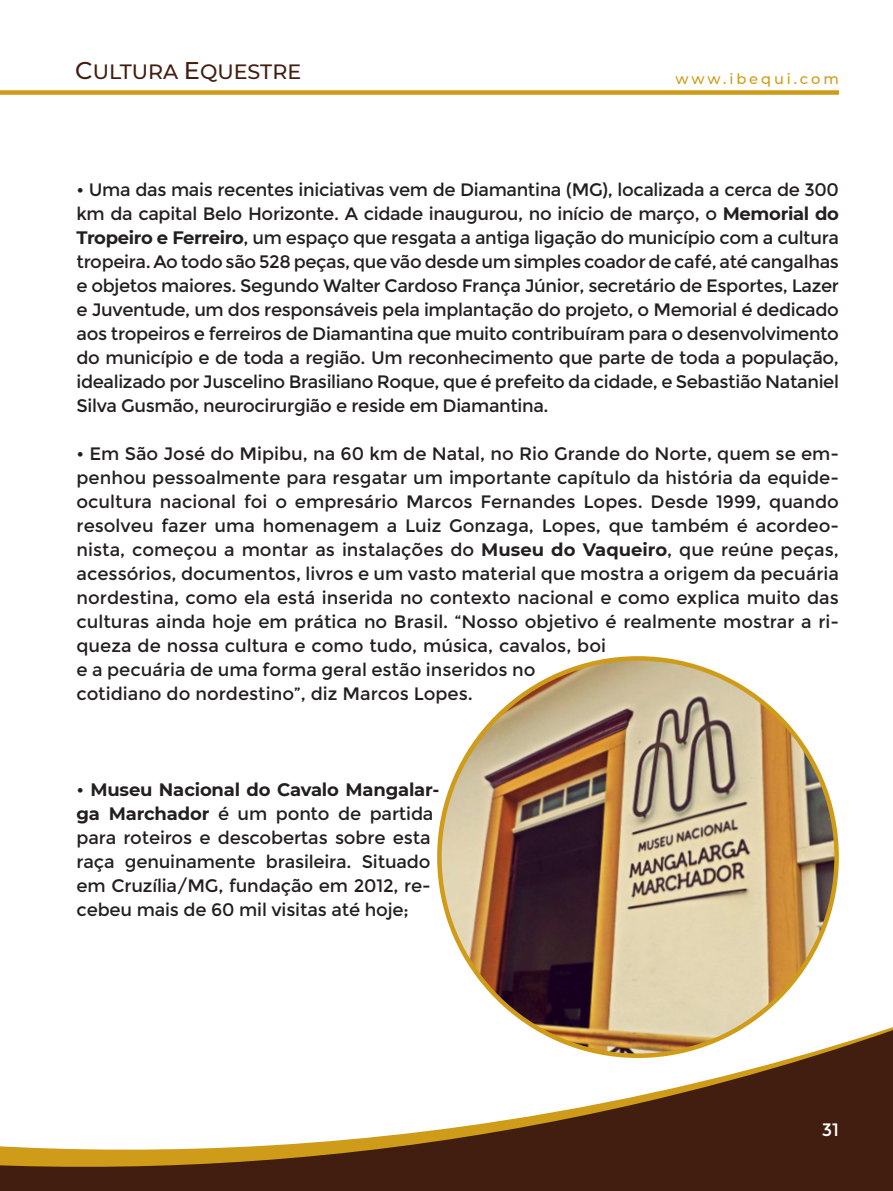
<style>
.page{position:relative;width:893px;height:1191px;background:#fff}
.page>*{position:absolute;margin:0;border:0;box-sizing:border-box;transform-origin:0 0}
.t1{font:500 20.7px "Montserrat";color:#421e10}
.t2{font:18px/24px "Montserrat";color:#231f20}
.t3{font:18px "Montserrat";color:#fff}
.t4{font:500 14.7px "Montserrat";letter-spacing:.2em;color:#ce9c19}
.s1{font-size:24.15px}
.s2{font-weight:700}
</style>
<div class="page">
<svg style="left:0;top:657px;width:893px;height:534px"></svg>
<div style="left:0;top:90px;width:839px;height:5px;background:#ce9c19"></div>
<img style="left:439px;top:658px;width:398px;height:397px;border-radius:199px">
<p class="t1" style="left:75px;top:57px;width:227px"><span class="s1">C</span>ULTURA <span class="s1">E</span>QUESTRE</p>
<p class="t4" style="left:676px;top:69px;width:165px">www.ibequi.com</p>
<p class="t2" style="left:77px;top:178px;width:764px;text-align:justify">• Uma das mais recentes iniciativas vem de Diamantina (MG), localizada a cerca de 300 km da capital Belo Horizonte. A cidade inaugurou, no início de março, o <span class="s2">Memorial do Tropeiro e Ferreiro</span>, um espaço que resgata a antiga ligação do município com a cultura tropeira. Ao todo são 528 peças, que vão desde um simples coador de café, até cangalhas e objetos maiores. Segundo Walter Cardoso França Júnior, secretário de Esportes, Lazer e Juventude, um dos responsáveis pela implantação do projeto, o Memorial é dedicado aos tropeiros e ferreiros de Diamantina que muito contribuíram para o desenvolvimento do município e de toda a região. Um reconhecimento que parte de toda a população, idealizado por Juscelino Brasiliano Roque, que é prefeito da cidade, e Sebastião Nataniel Silva Gusmão, neurocirurgião e reside em Diamantina.</p>
<p class="t2" style="left:77px;top:442px;width:764px">• Em São José do Mipibu, na 60 km de Natal, no Rio Grande do Norte, quem se em&shy;penhou pessoalmente para resgatar um importante capítulo da história da equide&shy;ocultura nacional foi o empresário Marcos Fernandes Lopes. Desde 1999, quando resolveu fazer uma homenagem a Luiz Gonzaga, Lopes, que também é acordeo&shy;nista, começou a montar as instalações do <span class="s2">Museu do Vaqueiro</span>, que reúne peças, acessórios, documentos, livros e um vasto material que mostra a origem da pecuária nordestina, como ela está inserida no contexto nacional e como explica muito das culturas ainda hoje em prática no Brasil. “Nosso objetivo é realmente mostrar a ri&shy;queza de nossa cultura e como tudo, música, cavalos, boi<br>e a pecuária de uma forma geral estão inseridos no<br>cotidiano do nordestino”, diz Marcos Lopes.</p>
<p class="t2" style="left:77px;top:778px;width:365px">• <span class="s2">Museu Nacional do Cavalo Mangalar&shy;ga Marchador</span> é um ponto de partida para roteiros e descobertas sobre esta raça genuinamente brasileira. Situado em Cruzília/MG, fundação em 2012, re&shy;cebeu mais de 60 mil visitas até hoje;</p>
<p class="t3" style="left:822px;top:1119px;width:19px">31</p>
</div>
